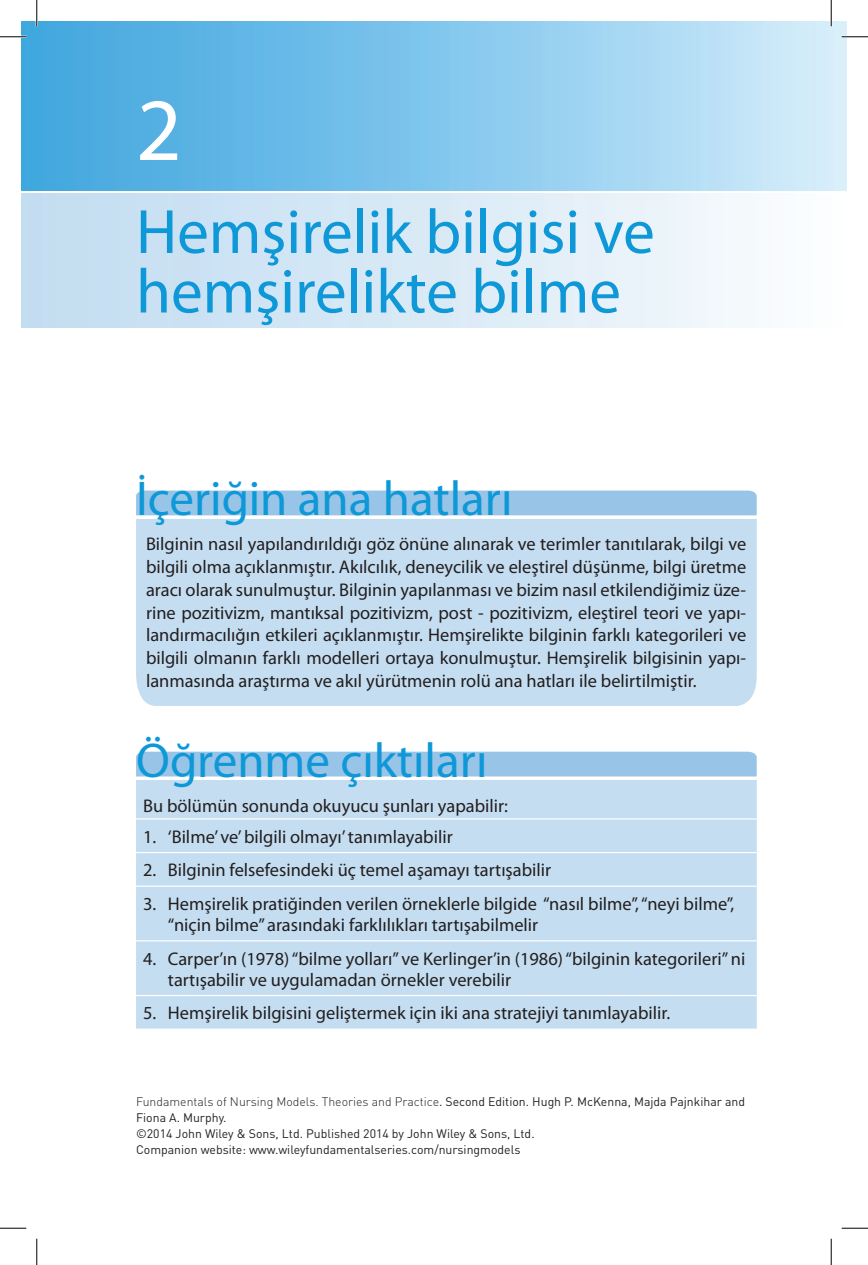
<style>
.page{position:relative;width:868px;height:1265px;background:#fff}
.page>*{position:absolute;margin:0;border:0;box-sizing:border-box;transform-origin:0 0}
.t1{font:89.25px "Myriad Pro";color:#fff}
.t2{font:63px/59.5px "Myriad Pro";color:#0e98d7}
.t3{font:49px "Myriad Pro";color:#0e98d7}
.t4{font:18.38px/22.8px "Myriad Pro";color:#231f20}
.t5{font:12.25px/15.8px "DIN Pro";color:#231f20}
.s1{font-weight:300}
</style>
<div class="page">
<div style="left:22px;top:193px;width:823px;height:134px;background:linear-gradient(to right,#bfdbf0,#f9fcfd)"></div>
<div style="left:136px;top:780px;width:620px;height:248px;background:#c4ddf0"></div>
<hr style="left:136px;top:818px;width:620px;height:1px;background:#fff">
<hr style="left:136px;top:851px;width:620px;height:2px;background:#fff">
<hr style="left:136px;top:885px;width:620px;height:1px;background:#fff">
<hr style="left:136px;top:940px;width:620px;height:1px;background:#fff">
<hr style="left:136px;top:994px;width:620px;height:1px;background:#fff">
<div style="left:136px;top:751px;width:620px;height:25px;background:#98c5e7"></div>
<div style="left:136px;top:519px;width:620px;height:186px;background:#c4ddf0"></div>
<div style="left:136px;top:490px;width:620px;height:25px;background:#98c5e7"></div>
<div style="left:22px;top:22px;width:823px;height:169px;background:linear-gradient(to right,#39a3de,#d2ecfb)"></div>
<hr style="left:0;top:36px;width:26px;height:2px;background:#fff">
<hr style="left:841px;top:36px;width:26px;height:2px;background:#fff">
<hr style="left:36px;top:0;width:2px;height:26px;background:#fff">
<hr style="left:829px;top:0;width:3px;height:26px;background:#fff">
<svg style="left:0;top:36px;width:26px;height:1px"></svg>
<svg style="left:841px;top:36px;width:26px;height:1px"></svg>
<svg style="left:0;top:1227px;width:26px;height:1px"></svg>
<svg style="left:841px;top:1227px;width:26px;height:1px"></svg>
<svg style="left:36px;top:0;width:1px;height:26px"></svg>
<svg style="left:36px;top:1238px;width:1px;height:26px"></svg>
<svg style="left:830px;top:0;width:1px;height:26px"></svg>
<svg style="left:830px;top:1238px;width:1px;height:26px"></svg>
<p class="t1" style="left:136px;top:81px;width:47px">2</p>
<p class="t2" style="left:136px;top:203px;width:520px">Hemşirelik bilgisi ve hemşirelikte bilme</p>
<p class="t3" style="left:136px;top:472px;width:378px">İçeriğin ana hatları</p>
<p class="t4" style="left:146px;top:533px;width:601px;text-align:justify">Bilginin nasıl yapılandırıldığı göz önüne alınarak ve terimler tanıtılarak, bilgi ve bilgili olma açıklanmıştır. Akılcılık, deneycilik ve eleştirel düşünme, bilgi üretme aracı olarak sunulmuştur. Bilginin yapılanması ve bizim nasıl etkilendiğimiz üze&shy;rine pozitivizm, mantıksal pozitivizm, post - pozitivizm, eleştirel teori ve yapı&shy;landırmacılığın etkileri açıklanmıştır. Hemşirelikte bilginin farklı kategorileri ve bilgili olmanın farklı modelleri ortaya konulmuştur. Hemşirelik bilgisinin yapı&shy;lanmasında araştırma ve akıl yürütmenin rolü ana hatları ile belirtilmiştir.</p>
<p class="t3" style="left:136px;top:733px;width:353px">Öğrenme çıktıları</p>
<p class="t4" style="left:143px;top:794px;width:366px">Bu bölümün sonunda okuyucu şunları yapabilir:</p>
<p class="t4" style="left:143px;top:825px;width:311px">1. ‘Bilme’ ve’ bilgili olmayı’ tanımlayabilir</p>
<p class="t4" style="left:143px;top:858px;width:409px">2. Bilginin felsefesindeki üç temel aşamayı tartışabilir</p>
<p class="t4" style="left:168px;top:893px;width:567px;line-height:21px;text-indent:-25px">3. Hemşirelik pratiğinden verilen örneklerle bilgide “nasıl bilme”, “neyi bilme”, “niçin bilme” arasındaki farklılıkları tartışabilmelir</p>
<p class="t4" style="left:168px;top:948px;width:578px;line-height:21px;text-indent:-25px">4. Carper’ın (1978) “bilme yolları” ve Kerlinger’in (1986) “bilginin kategorileri” ni tartışabilir ve uygulamadan örnekler verebilir</p>
<p class="t4" style="left:143px;top:1001px;width:528px">5. Hemşirelik bilgisini geliştermek için iki ana stratejiyi tanımlayabilir.</p>
<p class="t5" style="left:136px;top:1093px;width:610px"><span class="s1">Fundamentals of Nursing Models. Theories and Practice</span>. Second Edition. Hugh P. McKenna, Majda Pajnkihar and<br>Fiona A. Murphy.</p>
<p class="t5" style="left:136px;top:1124px;width:400px">©2014 John Wiley &amp; Sons, Ltd. Published 2014 by John Wiley &amp; Sons, Ltd.</p>
<p class="t5" style="left:136px;top:1140px;width:386px">Companion website: www.wileyfundamentalseries.com/nursingmodels</p>
</div>
